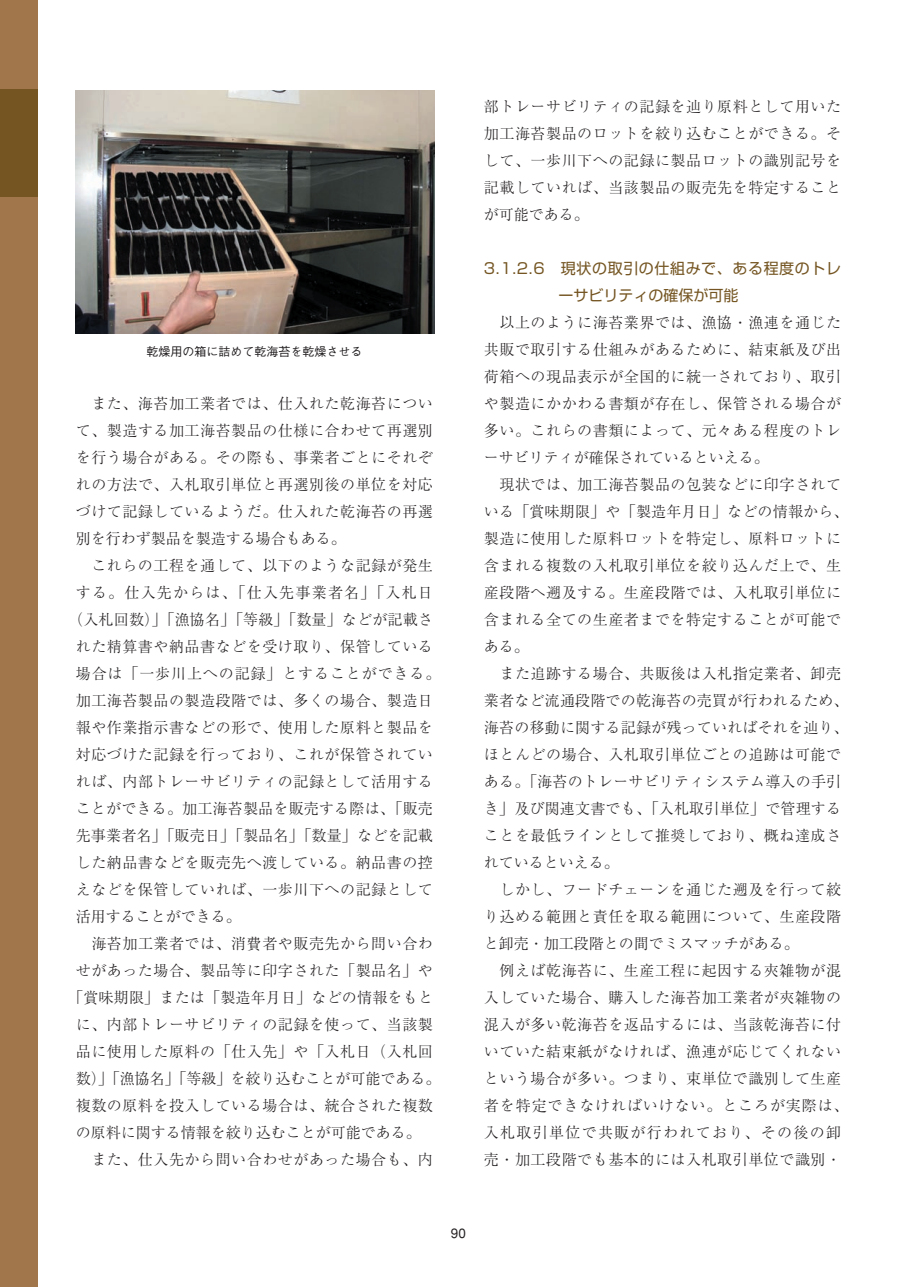
<style>
.page{position:relative;width:918px;height:1287px;background:#fff}
.page>*{position:absolute;margin:0;border:0;box-sizing:border-box;transform-origin:0 0}
.t1{font:300 15px/27px "Ryumin";letter-spacing:.035em;color:#231f20;text-align:justify}
.t2{font:300 15px/27px "Ryumin";letter-spacing:.015em;color:#231f20}
.t3{font:300 15px "Ryumin";color:#231f20}
.t4{font:15px/27px "Shin Go";letter-spacing:.04em;color:#755623}
.t5{font:300 15px "Ryumin";letter-spacing:.01em;color:#231f20}
.t6{font:300 15px "Ryumin";letter-spacing:.08em;color:#231f20}
.t7{font:300 15px "Ryumin";letter-spacing:.06em;color:#231f20}
.t8{font:13.5px "Helvetica";color:#231f20}
.t9{font:500 12px "Gothic BBB";color:#231f20}
</style>
<div class="page">
<div style="left:0;top:0;width:38px;height:1287px;background:#a1764b"></div>
<div style="left:0;top:89px;width:38px;height:108px;background:#755623"></div>
<img style="left:76px;top:90px;width:359px;height:243px">
<p class="t9" style="left:146px;top:347px;width:218px">乾燥用の箱に詰めて乾海苔を乾燥させる</p>
<p class="t1" style="left:76px;top:392px;width:359px;text-indent:16px">また、海苔加工業者では、仕入れた乾海苔について、製造する加工海苔製品の仕様に合わせて再選別を行う場合がある。その際も、事業者ごとにそれぞれの方法で、入札取引単位と再選別後の単位を対応づけて記録しているようだ。仕入れた乾海苔の再選別を行わず製品を製造する場合もある。</p>
<p class="t1" style="left:91px;top:554px;width:343px">これらの工程を通して、以下のような記録が発生</p>
<p class="t6" style="left:76px;top:587px;width:359px">する。仕入先からは、「仕入先事業者名」「入札日</p>
<p class="t5" style="left:68px;top:614px;width:366px">（入札回数）」「漁協名」「等級」「数量」などが記載さ</p>
<p class="t1" style="left:76px;top:635px;width:359px">れた精算書や納品書などを受け取り、保管している</p>
<p class="t7" style="left:76px;top:668px;width:366px">場合は「一歩川上への記録」とすることができる。</p>
<p class="t1" style="left:76px;top:689px;width:359px">加工海苔製品の製造段階では、多くの場合、製造日</p>
<p class="t1" style="left:76px;top:716px;width:359px">報や作業指示書などの形で、使用した原料と製品を</p>
<p class="t1" style="left:76px;top:743px;width:359px">対応づけた記録を行っており、これが保管されてい</p>
<p class="t1" style="left:76px;top:770px;width:359px">れば、内部トレーサビリティの記録として活用する</p>
<p class="t2" style="left:76px;top:797px;width:359px">ことができる。加工海苔製品を販売する際は、「販売</p>
<p class="t2" style="left:76px;top:824px;width:359px">先事業者名」「販売日」「製品名」「数量」などを記載</p>
<p class="t1" style="left:76px;top:851px;width:359px">した納品書などを販売先へ渡している。納品書の控</p>
<p class="t1" style="left:76px;top:878px;width:359px">えなどを保管していれば、一歩川下への記録として</p>
<p class="t3" style="left:76px;top:911px;width:167px">活用することができる。</p>
<p class="t1" style="left:91px;top:932px;width:343px">海苔加工業者では、消費者や販売先から問い合わ</p>
<p class="t1" style="left:76px;top:959px;width:359px">せがあった場合、製品等に印字された「製品名」や</p>
<p class="t2" style="left:68px;top:986px;width:366px">「賞味期限」または「製造年月日」などの情報をもと</p>
<p class="t1" style="left:76px;top:1013px;width:359px">に、内部トレーサビリティの記録を使って、当該製</p>
<p class="t1" style="left:76px;top:1040px;width:359px">品に使用した原料の「仕入先」や「入札日（入札回</p>
<p class="t3" style="left:76px;top:1073px;width:366px">数）」「漁協名」「等級」を絞り込むことが可能である。</p>
<p class="t1" style="left:76px;top:1094px;width:359px">複数の原料を投入している場合は、統合された複数</p>
<p class="t3" style="left:76px;top:1127px;width:347px">の原料に関する情報を絞り込むことが可能である。</p>
<p class="t1" style="left:91px;top:1148px;width:343px">また、仕入先から問い合わせがあった場合も、内</p>
<p class="t1" style="left:484px;top:95px;width:359px">部トレーサビリティの記録を辿り原料として用いた加工海苔製品のロットを絞り込むことができる。そして、一歩川下への記録に製品ロットの識別記号を記載していれば、当該製品の販売先を特定することが可能である。</p>
<p class="t4" style="left:558px;top:256px;width:284px;text-indent:-74px">3.1.2.6 現状の取引の仕組みで、ある程度のトレーサビリティの確保が可能</p>
<p class="t1" style="left:484px;top:311px;width:359px;text-indent:16px">以上のように海苔業界では、漁協・漁連を通じた共販で取引する仕組みがあるために、結束紙及び出荷箱への現品表示が全国的に統一されており、取引や製造にかかわる書類が存在し、保管される場合が多い。これらの書類によって、元々ある程度のトレーサビリティが確保されているといえる。</p>
<p class="t1" style="left:484px;top:473px;width:366px;text-align:left;text-indent:16px">現状では、加工海苔製品の包装などに印字されている「賞味期限」や「製造年月日」などの情報から、製造に使用した原料ロットを特定し、原料ロットに含まれる複数の入札取引単位を絞り込んだ上で、生産段階へ遡及する。生産段階では、入札取引単位に含まれる全ての生産者までを特定することが可能である。</p>
<p class="t2" style="left:484px;top:662px;width:366px;text-indent:16px">また追跡する場合、共販後は入札指定業者、卸売業者など流通段階での乾海苔の売買が行われるため、海苔の移動に関する記録が残っていればそれを辿り、ほとんどの場合、入札取引単位ごとの追跡は可能である。「海苔のトレーサビリティシステム導入の手引き」及び関連文書でも、「入札取引単位」で管理することを最低ラインとして推奨しており、概ね達成されているといえる。</p>
<p class="t1" style="left:484px;top:878px;width:359px;text-indent:16px">しかし、フードチェーンを通じた遡及を行って絞り込める範囲と責任を取る範囲について、生産段階と卸売・加工段階との間でミスマッチがある。</p>
<p class="t1" style="left:484px;top:959px;width:366px;text-align:center">例えば乾海苔に、生産工程に起因する夾雑物が混<br>入していた場合、購入した海苔加工業者が夾雑物の混入が多い乾海苔を返品するには、当該乾海苔に付いていた結束紙がなければ、漁連が応じてくれないという場合が多い。つまり、束単位で識別して生産者を特定できなければいけない。ところが実際は、入札取引単位で共販が行われており、その後の卸売・加工段階でも基本的には入札取引単位で識別・</p>
<p class="t8" style="left:451px;top:1228px;width:17px">90</p>
</div>
